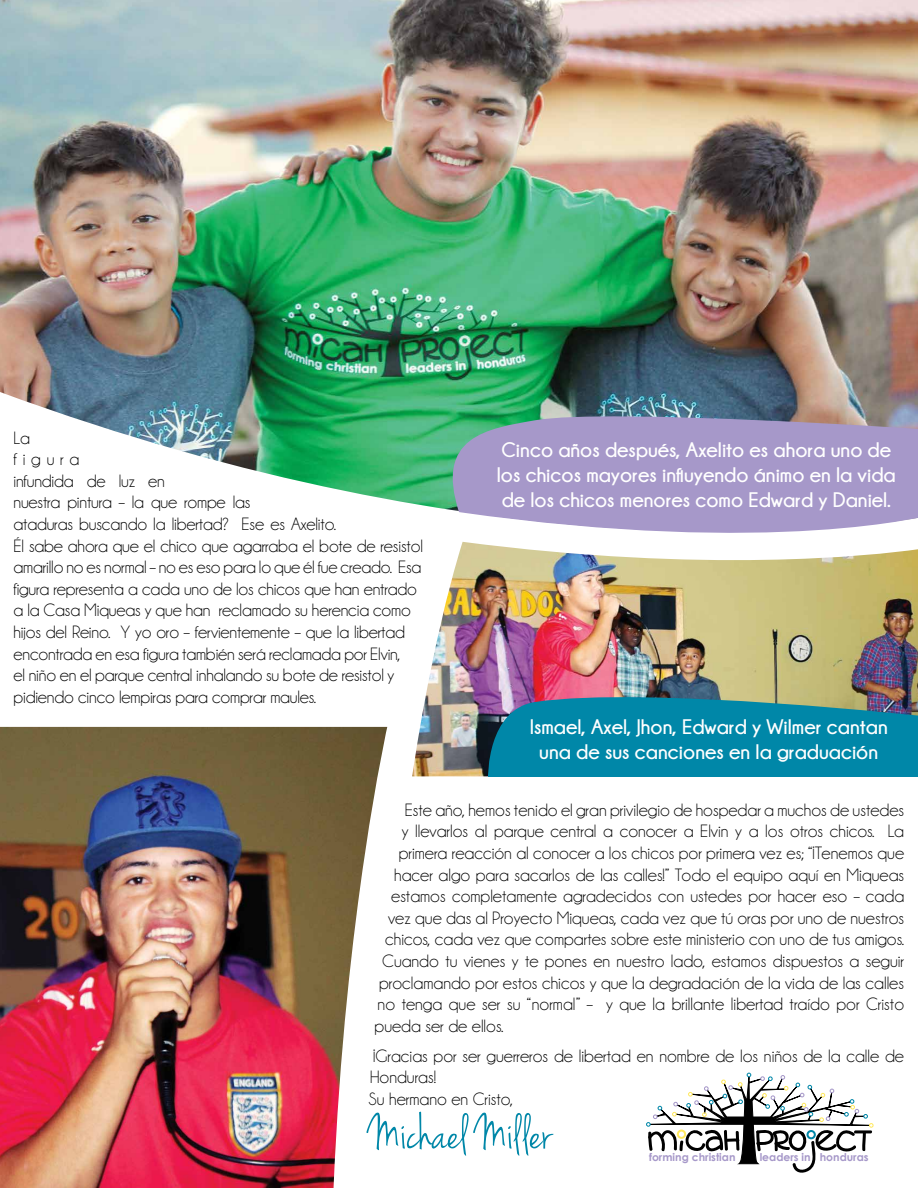
<style>
.page{position:relative;width:918px;height:1188px;background:#fff}
.page>*{position:absolute;margin:0;border:0;box-sizing:border-box;transform-origin:0 0}
.t1{font:51px "Jenna Sue";color:#0087a8}
.t2{font:700 21px/25.2px "Champagne&Limousines";color:#fff}
.t3{font:18px/21.6px "Champagne&Limousines";color:#000}
.t4{font:700 10.8px "Century Gothic";color:#a698c9}
</style>
<div class="page">
<img style="left:0;top:0;width:918px;height:508px">
<img style="left:412px;top:557px;width:506px;height:219px">
<img style="left:0;top:727px;width:387px;height:461px">
<svg style="left:646px;top:1072px;width:228px;height:101px"></svg>
<svg style="left:434px;top:408px;width:484px;height:149px;fill:#a698c9"></svg>
<svg style="left:487px;top:685px;width:431px;height:92px;background:#21859e"></svg>
<p class="t3" style="left:14px;top:427px;width:411px">La<br>figura<br>infundida de luz en<br>nuestra pintura – la que rompe las<br>ataduras buscando la libertad? Ese es Axelito.<br>Él sabe ahora que el chico que agarraba el bote de resistol amarillo no es normal – no es eso para lo que él fue creado. Esa figura representa a cada uno de los chicos que han entrado a la Casa Miqueas y que han reclamado su herencia como hijos del Reino. Y yo oro – fervientemente – que la libertad encontrada en esa figura también será reclamada por Elvin,<br>el niño en el parque central inhalando su bote de resistol y pidiendo cinco lempiras para comprar maules.</p>
<p class="t2" style="left:497px;top:437px;width:400px">Cinco años después, Axelito es ahora uno de los chicos mayores influyendo ánimo en la vida de los chicos menores como Edward y Daniel.</p>
<p class="t2" style="left:530px;top:713px;width:360px;text-align:center">Ismael, Axel, Jhon, Edward y Wilmer cantan una de sus canciones en la graduación</p>
<p class="t3" style="left:405px;top:799px;width:501px">Este año, hemos tenido el gran privilegio de hospedar a muchos de ustedes</p>
<p class="t3" style="left:402px;top:821px;width:504px">y llevarlos al parque central a conocer a Elvin y a los otros chicos. La</p>
<p class="t3" style="left:399px;top:842px;width:507px">primera reacción al conocer a los chicos por primera vez es; “¡Tenemos que</p>
<p class="t3" style="left:394px;top:864px;width:512px">hacer algo para sacarlos de las calles!” Todo el equipo aquí en Miqueas</p>
<p class="t3" style="left:391px;top:886px;width:515px">estamos completamente agradecidos con ustedes por hacer eso – cada</p>
<p class="t3" style="left:388px;top:907px;width:517px">vez que das al Proyecto Miqueas, cada vez que tú oras por uno de nuestros</p>
<p class="t3" style="left:385px;top:929px;width:520px">chicos, cada vez que compartes sobre este ministerio con uno de tus amigos.</p>
<p class="t3" style="left:382px;top:950px;width:523px">Cuando tu vienes y te pones en nuestro lado, estamos dispuestos a seguir</p>
<p class="t3" style="left:379px;top:972px;width:526px">proclamando por estos chicos y que la degradación de la vida de las calles</p>
<p class="t3" style="left:378px;top:994px;width:528px">no tenga que ser su “normal” – y que la brillante libertad traído por Cristo</p>
<p class="t3" style="left:375px;top:1015px;width:130px">pueda ser de ellos.</p>
<p class="t3" style="left:369px;top:1045px;width:537px">¡Gracias por ser guerreros de libertad en nombre de los niños de la calle de<br>Honduras!<br>Su hermano en Cristo,</p>
<h1 class="t1" style="left:369px;top:1104px;width:185px">Michael Miller</h1>
<p class="t4" style="left:649px;top:1150px;width:88px">forming christian</p>
<p class="t4" style="left:760px;top:1150px;width:110px">leaders in honduras</p>
</div>
